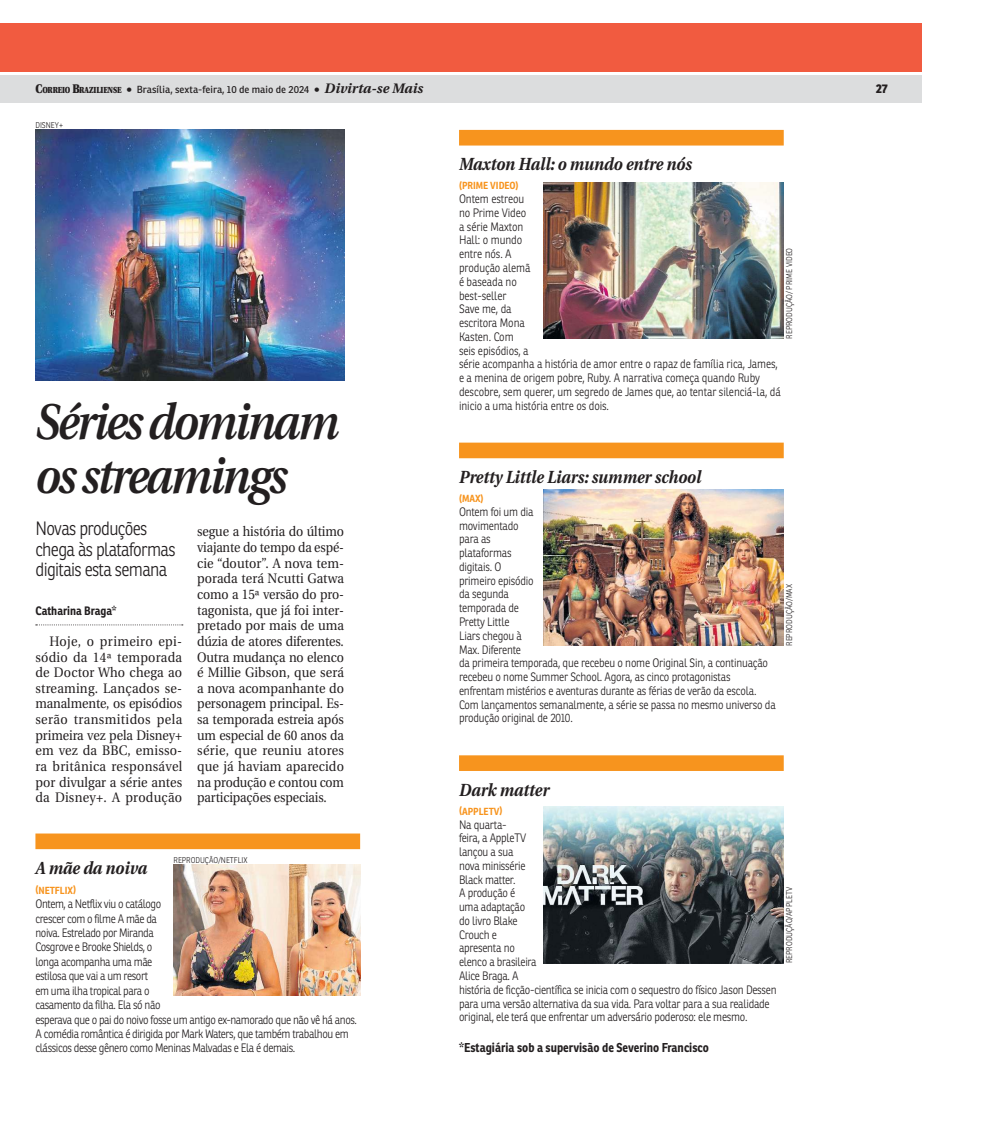
<style>
.page{position:relative;width:989px;height:1124px;background:#fff}
.page>*{position:absolute;margin:0;border:0;box-sizing:border-box;transform-origin:0 0}
.t1{font:italic 600 50px/53.8px "Utopia";letter-spacing:-.05em;color:#231f20;scale:.9 1}
.t2{font:300 18.75px/20.6px "Ronnia";letter-spacing:-.04em;color:#231f20;scale:.9 1}
.t3{font:italic 700 17.5px "Utopia";color:#231f20;scale:.9 1}
.t4{font:13.75px/15.6px "Utopia";letter-spacing:.005em;color:#231f20;text-align:justify;scale:.91 1}
.t5{font:13.75px/15.6px "Utopia";letter-spacing:.005em;color:#231f20;text-align:justify;scale:.92 1}
.t6{font:700 12.5px "Ronnia";color:#231f20;scale:.9 1}
.t7{font:800 12.5px "Ronnia";color:#231f20;scale:.9 1}
.t8{font:300 11.88px/13.8px "Ronnia";letter-spacing:-.025em;color:#231f20;scale:.9 1}
.t9{font:700 11.88px "Ronnia";color:#231f20;scale:.9 1}
.t10{font:10px "Ronnia";letter-spacing:.005em;color:#231f20}
.t11{font:700 10px "Ronnia";color:#f7941e;scale:.9 1}
.t12{font:300 8.12px "Ronnia";color:#231f20;scale:.9 1}
.s1{font-family:"Utopia";font-weight:900;font-size:12.5px}
.s2{font-family:"Utopia";font-weight:900;font-size:8.75px}
.s3{font-family:"Utopia";font-weight:700;font-style:italic;font-size:13.75px}
</style>
<div class="page">
<div style="left:0;top:75px;width:921px;height:28px;background:#dcddde"></div>
<div style="left:0;top:23px;width:921px;height:49px;background:#f15b40"></div>
<svg style="left:36px;top:624px;width:147px;height:1px"></svg>
<img style="left:35px;top:130px;width:309px;height:250px">
<div style="left:35px;top:833px;width:325px;height:16px;background:#f7941e"></div>
<div style="left:459px;top:130px;width:324px;height:15px;background:#f7941e"></div>
<div style="left:459px;top:442px;width:324px;height:16px;background:#f7941e"></div>
<div style="left:459px;top:755px;width:324px;height:15px;background:#f7941e"></div>
<img style="left:173px;top:864px;width:187px;height:131px">
<img style="left:544px;top:182px;width:239px;height:157px">
<img style="left:544px;top:489px;width:239px;height:156px">
<img style="left:544px;top:806px;width:239px;height:157px">
<p class="t10" style="left:36px;top:85px;width:389px"><span class="s1">C</span><span class="s2">ORREIO</span> <span class="s1">B</span><span class="s2">RAZILIENSE</span> <span class="s1">•</span> Brasília, sexta-feira, 10 de maio de 2024 <span class="s1">•</span> <span class="s3">Divirta-se Mais</span></p>
<p class="t7" style="left:876px;top:84px;width:15px">27</p>
<p class="t12" style="left:35px;top:120px;width:32px">DISNEY+</p>
<h1 class="t1" style="left:35px;top:400px;width:339px">Séries dominam os streamings</h1>
<h2 class="t2" style="left:35px;top:518px;width:157px">Novas produções chega às plataformas digitais esta semana</h2>
<p class="t4" style="left:197px;top:525px;width:163px">segue a história do último viajante do tempo da espé&shy;cie “doutor”. A nova tem&shy;porada terá Ncutti Gatwa como a 15ª versão do pro&shy;tagonista, que já foi inter&shy;pretado por mais de uma dúzia de atores diferentes.<br>Outra mudança no elenco é Millie Gibson, que será a nova acompanhante do personagem principal. Es&shy;sa temporada estreia após um especial de 60 anos da série, que reuniu atores que já haviam aparecido na produção e contou com participações especiais.</p>
<p class="t9" style="left:35px;top:605px;width:92px">Catharina Braga*</p>
<p class="t5" style="left:35px;top:634px;width:161px;text-indent:14px">Hoje, o primeiro epi&shy;sódio da 14ª temporada de Doctor Who chega ao streaming. Lançados se&shy;manalmente, os episódios serão transmitidos pela primeira vez pela Disney+ em vez da BBC, emisso&shy;ra britânica responsável por divulgar a série antes da Disney+. A produção</p>
<p class="t12" style="left:173px;top:855px;width:84px">REPRODUÇÃO/NETFLIX</p>
<h3 class="t3" style="left:35px;top:860px;width:126px">A mãe da noiva</h3>
<p class="t11" style="left:35px;top:885px;width:47px">(Netflix)</p>
<p class="t8" style="left:35px;top:897px;width:359px;line-height:14.4px">Ontem, a Netflix viu o catálogo<br>crescer com o filme A mãe da<br>noiva. Estrelado por Miranda<br>Cosgrove e Brooke Shields, o<br>longa acompanha uma mãe<br>estilosa que vai a um resort<br>em uma ilha tropical para o<br>casamento da filha. Ela só não<br>esperava que o pai do noivo fosse um antigo ex-namorado que não vê há anos.<br>A comédia romântica é dirigida por Mark Waters, que também trabalhou em clássicos desse gênero como Meninas Malvadas e Ela é demais.</p>
<h3 class="t3" style="left:459px;top:157px;width:260px">Maxton Hall: o mundo entre nós</h3>
<p class="t11" style="left:459px;top:181px;width:68px">(Prime Video)</p>
<p class="t8" style="left:459px;top:192px;width:359px">Ontem estreou<br>no Prime Video<br>a série Maxton<br>Hall: o mundo<br>entre nós. A<br>produção alemã<br>é baseada no<br>best-seller<br>Save me, da<br>escritora Mona<br>Kasten. Com<br>seis episódios, a<br>série acompanha a história de amor entre o rapaz de família rica, James, e a menina de origem pobre, Ruby. A narrativa começa quando Ruby descobre, sem querer, um segredo de James que, ao tentar silenciá-la, dá inicio a uma história entre os dois.</p>
<p class="t12" style="left:785px;top:339px;width:102px;rotate:-90deg">REPRODUÇÃO/ PRIME VIDEO</p>
<h3 class="t3" style="left:459px;top:470px;width:271px">Pretty Little Liars: summer school</h3>
<p class="t11" style="left:459px;top:494px;width:29px">(max)</p>
<p class="t8" style="left:459px;top:505px;width:353px">Ontem foi um dia<br>movimentado<br>para as<br>plataformas<br>digitais. O<br>primeiro episódio<br>da segunda<br>temporada de<br>Pretty Little<br>Liars chegou à<br>Max. Diferente<br>da primeira temporada, que recebeu o nome Original Sin, a continuação recebeu o nome Summer School. Agora, as cinco protagonistas enfrentam mistérios e aventuras durante as férias de verão da escola.<br>Com lançamentos semanalmente, a série se passa no mesmo universo da produção original de 2010.</p>
<p class="t12" style="left:785px;top:645px;width:70px;rotate:-90deg">REPRODUÇÃO/MAX</p>
<h3 class="t3" style="left:459px;top:782px;width:102px">Dark matter</h3>
<p class="t11" style="left:459px;top:806px;width:50px">(aPPletV)</p>
<p class="t8" style="left:459px;top:817px;width:354px">Na quarta-<br>feira, a AppleTV<br>lançou a sua<br>nova minissérie<br>Black matter.<br>A produção é<br>uma adaptação<br>do livro Blake<br>Crouch e<br>apresenta no<br>elenco a brasileira<br>Alice Braga. A<br>história de ficção-científica se inicia com o sequestro do físico Jason Dessen para uma versão alternativa da sua vida. Para voltar para a sua realidade original, ele terá que enfrentar um adversário poderoso: ele mesmo.</p>
<p class="t6" style="left:459px;top:1042px;width:279px">*estagiária sob a supervisão de Severino francisco</p>
<p class="t12" style="left:785px;top:963px;width:86px;rotate:-90deg">REPRODUÇÃO/APPLETV</p>
</div>
